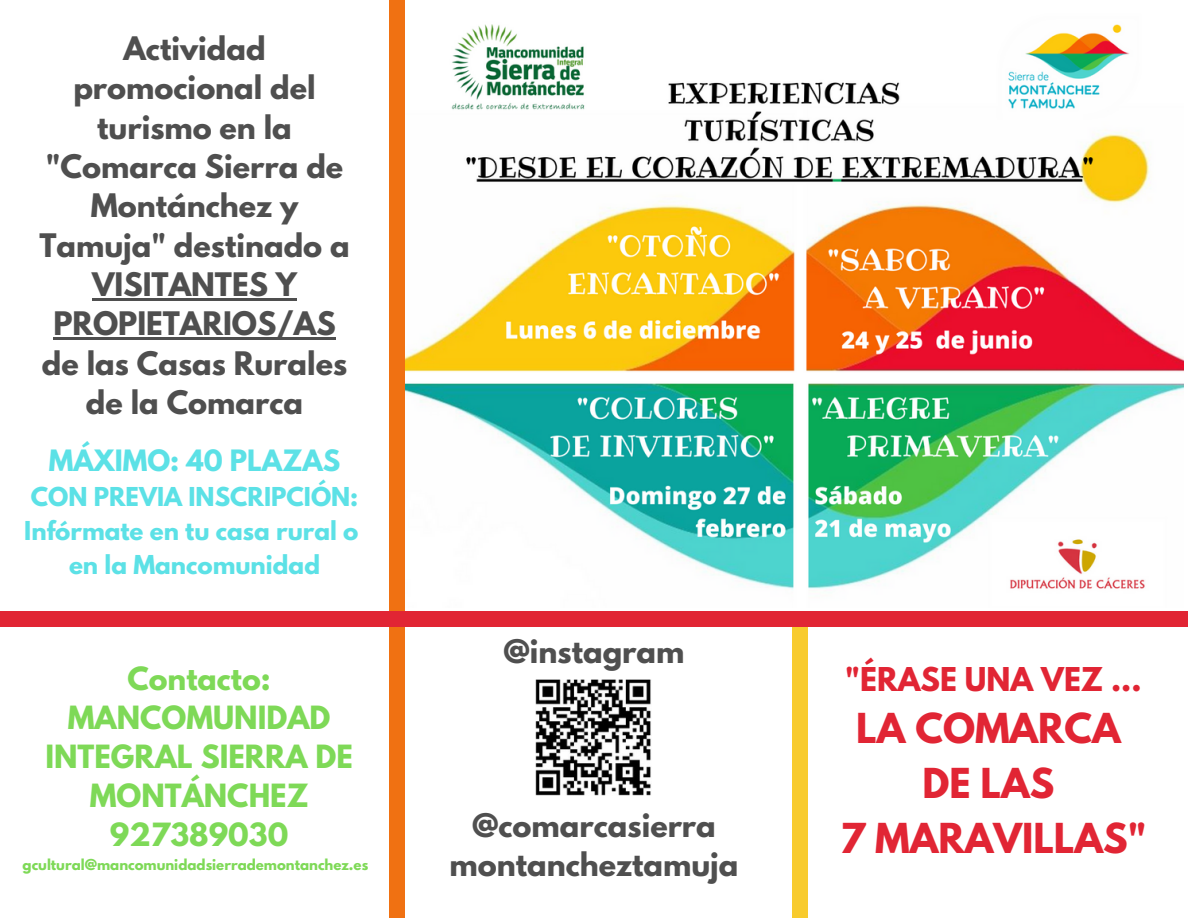
<style>
.page{position:relative;width:1188px;height:918px;background:#fff}
.page>*{position:absolute;margin:0;border:0;box-sizing:border-box;transform-origin:0 0}
.t1{font:700 36.6px "League Spartan";color:#e12534}
.t2{font:700 29.1px "League Spartan";color:#e12534}
.t3{font:700 28.8px/39.3px "League Spartan";color:#4f4f4f;text-align:center}
.t4{font:700 28.35px/39px "League Spartan";color:#7ed957;text-align:center}
.t5{font:700 26.1px "League Spartan";color:#5ce1e6}
.t6{font:700 23.1px/33.8px "League Spartan";color:#5ce1e6}
.t7{font:700 13.35px "League Spartan";color:#7ed957}
</style>
<div class="page">
<img style="left:404px;top:8px;width:779px;height:599px">
<img style="left:536px;top:680px;width:115px;height:116px">
<hr style="left:92px;top:298px;width:205px;height:3px;background:#4f4f4f">
<hr style="left:53px;top:338px;width:283px;height:2px;background:#4f4f4f">
<div style="left:389px;top:0;width:15px;height:918px;background:#f07112"></div>
<div style="left:793px;top:611px;width:15px;height:307px;background:#f8cb2d"></div>
<div style="left:0;top:612px;width:1188px;height:15px;background:#e12534"></div>
<p class="t3" style="left:39px;top:32px;width:312px">Actividad promocional del turismo en la "Comarca Sierra de<br>Montánchez y<br>Tamuja" destinado a<br>VISITANTES Y<br>PROPIETARIOS/AS de las Casas Rurales de la Comarca</p>
<p class="t5" style="left:49px;top:448px;width:293px">MÁXIMO: 40 PLAZAS</p>
<p class="t6" style="left:24px;top:483px;width:336px">CON PREVIA INSCRIPCIÓN:<br>Infórmate en tu casa rural o</p>
<p class="t6" style="left:69px;top:550px;width:253px">en la Mancomunidad</p>
<p class="t4" style="left:128px;top:663px;width:145px">Contacto:</p>
<p class="t4" style="left:45px;top:702px;width:309px">MANCOMUNIDAD<br>INTEGRAL SIERRA DE<br>MONTÁNCHEZ</p>
<p class="t4" style="left:110px;top:819px;width:180px">927389030</p>
<p class="t7" style="left:23px;top:858px;width:347px">gcultural@mancomunidadsierrademontanchez.es</p>
<p class="t3" style="left:503px;top:636px;width:183px">@instagram</p>
<p class="t3" style="left:472px;top:809px;width:245px">@comarcasierra</p>
<p class="t3" style="left:450px;top:849px;width:290px">montancheztamuja</p>
<p class="t2" style="left:845px;top:665px;width:298px">"ÉRASE UNA VEZ ...</p>
<p class="t1" style="left:856px;top:710px;width:266px">LA COMARCA</p>
<p class="t1" style="left:922px;top:765px;width:134px">DE LAS</p>
<p class="t1" style="left:840px;top:820px;width:308px">7 MARAVILLAS"</p>
</div>
